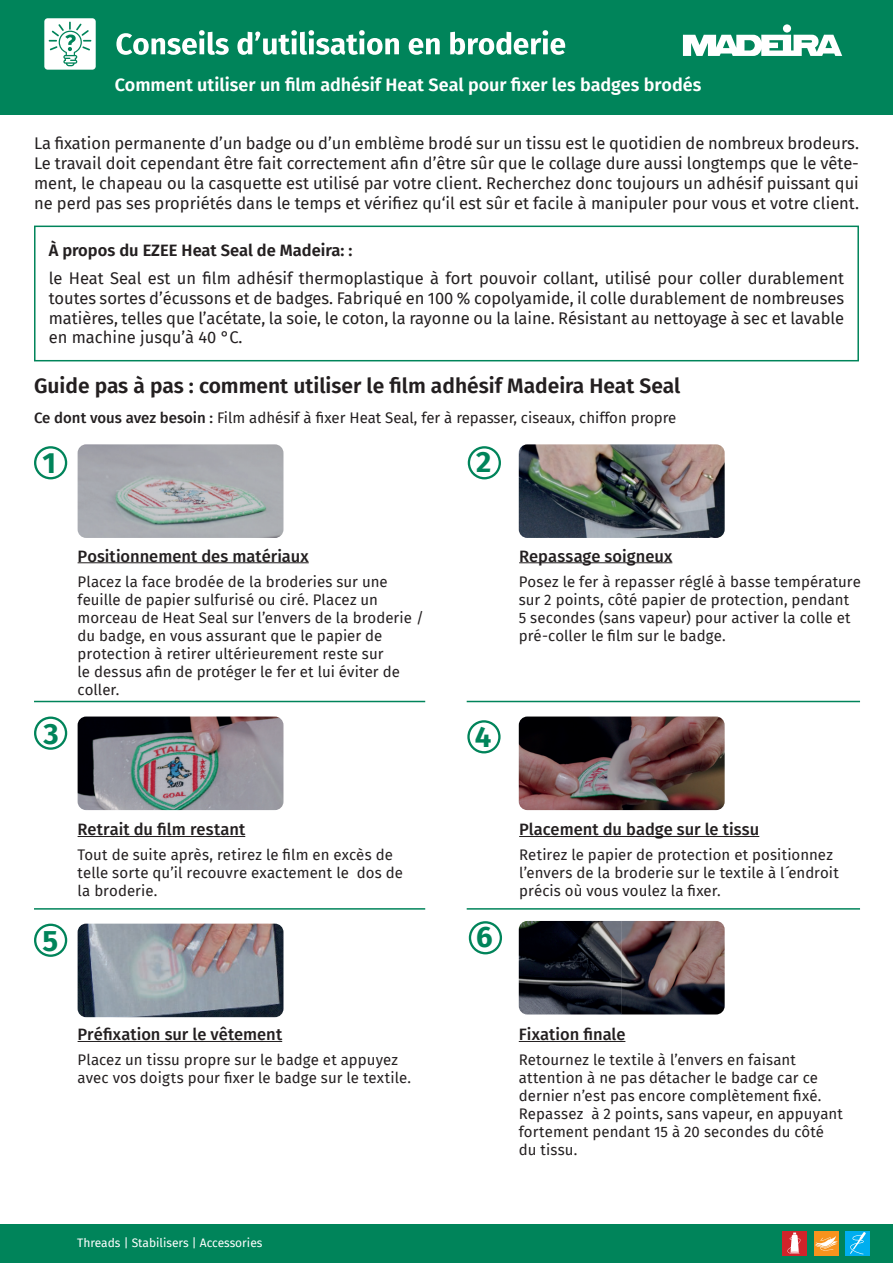
<style>
.page{position:relative;width:893px;height:1263px;background:#fff}
.page>*{position:absolute;margin:0;border:0;box-sizing:border-box;transform-origin:0 0}
.t1{font:700 29.4px "Fira Sans";color:#00845a}
.t2{font:600 21px "Fira Sans";color:#231f20}
.t3{font:600 18px "Fira Sans";letter-spacing:-.005em;color:#fff}
.t4{font:16.5px/19.8px "Fira Sans";color:#231f20;text-align:justify}
.t5{font:500 16.5px "Fira Sans";color:#231f20}
.t6{font:600 16.5px "Fira Sans";color:#231f20}
.t7{font:15px/18px "Fira Sans";letter-spacing:.005em;color:#231f20}
.t8{font:12px "Fira Sans";color:#fff}
.s1{font-weight:500}
</style>
<div class="page">
<div style="left:0;top:1224px;width:893px;height:38px;background:#00845a"></div>
<div style="left:814px;top:1231px;width:25px;height:25px;background:#f7931d"></div>
<svg style="left:815px;top:1236px;width:23px;height:15px"></svg>
<div style="left:782px;top:1231px;width:25px;height:25px;background:#d1232a"></div>
<div style="left:845px;top:1231px;width:25px;height:25px;background:#00aeef"></div>
<svg style="left:850px;top:1232px;width:16px;height:22px"></svg>
<svg style="left:787px;top:1232px;width:14px;height:22px"></svg>
<div style="left:0;top:0;width:893px;height:115px;background:#00845a"></div>
<div style="left:34px;top:446px;width:33px;height:33px;border:2px solid #00845a;border-radius:50%"></div>
<div style="left:34px;top:716px;width:33px;height:34px;border:2px solid #00845a;border-radius:50%"></div>
<div style="left:468px;top:446px;width:33px;height:33px;border:2px solid #00845a;border-radius:50%"></div>
<hr style="left:34px;top:908px;width:391px;height:2px;background:#00845a">
<hr style="left:467px;top:908px;width:393px;height:2px;background:#00845a">
<img style="left:78px;top:444px;width:205px;height:94px">
<img style="left:519px;top:444px;width:206px;height:94px">
<img style="left:78px;top:716px;width:205px;height:94px">
<hr style="left:78px;top:562px;width:231px;height:1px;background:#231f20">
<hr style="left:519px;top:562px;width:153px;height:1px;background:#231f20">
<hr style="left:78px;top:836px;width:167px;height:1px;background:#231f20">
<div style="left:467px;top:720px;width:34px;height:33px;border:2px solid #00845a;border-radius:50%"></div>
<img style="left:519px;top:716px;width:206px;height:94px">
<hr style="left:519px;top:836px;width:240px;height:1px;background:#231f20">
<div style="left:34px;top:924px;width:33px;height:33px;border:2px solid #00845a;border-radius:50%"></div>
<img style="left:78px;top:924px;width:205px;height:93px">
<hr style="left:78px;top:1041px;width:204px;height:1px;background:#231f20">
<div style="left:469px;top:921px;width:33px;height:33px;border:2px solid #00845a;border-radius:50%"></div>
<img style="left:519px;top:921px;width:206px;height:93px">
<hr style="left:519px;top:1041px;width:106px;height:1px;background:#231f20">
<hr style="left:34px;top:701px;width:391px;height:1px;background:#00845a">
<hr style="left:467px;top:701px;width:393px;height:1px;background:#00845a">
<div style="left:34px;top:226px;width:825px;height:135px;border:2px solid #00845a"></div>
<svg style="left:683px;top:35px;width:159px;height:21px"></svg>
<div style="left:783px;top:24px;width:8px;height:9px;background:#fff;border-radius:50%"></div>
<svg style="left:116px;top:30px;width:113px;height:25px"></svg>
<svg style="left:237px;top:30px;width:162px;height:25px"></svg>
<svg style="left:409px;top:38px;width:31px;height:17px"></svg>
<svg style="left:450px;top:30px;width:115px;height:25px"></svg>
<div style="left:44px;top:18px;width:52px;height:52px;background:#fff;border-radius:3px"></div>
<svg style="left:49px;top:22px;width:42px;height:44px"></svg>
<p class="t3" style="left:115px;top:70px;width:588px">Comment utiliser un film adhésif Heat Seal pour fixer les badges brodés</p>
<p class="t4" style="left:34px;top:133px;width:826px">La fixation permanente d’un badge ou d’un emblème brodé sur un tissu est le quotidien de nombreux brodeurs.<br>Le travail doit cependant être fait correctement afin d’être sûr que le collage dure aussi longtemps que le vête&shy;ment, le chapeau ou la casquette est utilisé par votre client. Recherchez donc toujours un adhésif puissant qui ne perd pas ses propriétés dans le temps et vérifiez qu‘il est sûr et facile à manipuler pour vous et votre client.</p>
<p class="t6" style="left:49px;top:236px;width:305px">À propos du EZEE Heat Seal de Madeira: :</p>
<p class="t4" style="left:49px;top:268px;width:797px">le Heat Seal est un film adhésif thermoplastique à fort pouvoir collant, utilisé pour coller durablement toutes sortes d’écussons et de badges. Fabriqué en 100 % copolyamide, il colle durablement de nombreuses matières, telles que l’acétate, la soie, le coton, la rayonne ou la laine. Résistant au nettoyage à sec et lavable en machine jusqu’à 40 °C.</p>
<h2 class="t2" style="left:34px;top:368px;width:648px">Guide pas à pas : comment utiliser le film adhésif Madeira Heat Seal</h2>
<p class="t7" style="left:34px;top:408px;width:644px"><span class="s1">Ce dont vous avez besoin :</span> Film adhésif à fixer Heat Seal, fer à repasser, ciseaux, chiffon propre</p>
<h1 class="t1" style="left:42px;top:438px;width:15px">1</h1>
<h1 class="t1" style="left:476px;top:437px;width:17px">2</h1>
<h1 class="t1" style="left:43px;top:709px;width:17px">3</h1>
<p class="t5" style="left:78px;top:542px;width:233px">Positionnement des matériaux</p>
<p class="t5" style="left:519px;top:542px;width:155px">Repassage soigneux</p>
<p class="t7" style="left:78px;top:572px;width:348px">Placez la face brodée de la broderies sur une feuille de papier sulfurisé ou ciré. Placez un morceau de Heat Seal sur l’envers de la broderie / du badge, en vous assurant que le papier de protection à retirer ultérieurement reste sur<br>le dessus afin de protéger le fer et lui éviter de coller.</p>
<p class="t7" style="left:519px;top:572px;width:344px">Posez le fer à repasser réglé à basse température sur 2 points, côté papier de protection, pendant<br>5 secondes (sans vapeur) pour activer la colle et pré-coller le film sur le badge.</p>
<h1 class="t1" style="left:475px;top:712px;width:18px">4</h1>
<h1 class="t1" style="left:42px;top:916px;width:17px">5</h1>
<p class="t5" style="left:78px;top:816px;width:169px">Retrait du film restant</p>
<p class="t7" style="left:78px;top:846px;width:327px">Tout de suite après, retirez le film en excès de telle sorte qu’il recouvre exactement le dos de la broderie.</p>
<h1 class="t1" style="left:476px;top:912px;width:18px">6</h1>
<p class="t5" style="left:519px;top:816px;width:242px">Placement du badge sur le tissu</p>
<p class="t7" style="left:519px;top:846px;width:321px">Retirez le papier de protection et positionnez l’envers de la broderie sur le textile à l´endroit précis où vous voulez la fixer.</p>
<p class="t5" style="left:78px;top:1021px;width:206px">Préfixation sur le vêtement</p>
<p class="t7" style="left:78px;top:1051px;width:335px">Placez un tissu propre sur le badge et appuyez avec vos doigts pour fixer le badge sur le textile.</p>
<p class="t5" style="left:519px;top:1021px;width:108px">Fixation finale</p>
<p class="t7" style="left:519px;top:1051px;width:326px">Retournez le textile à l’envers en faisant attention à ne pas détacher le badge car ce dernier n’est pas encore complètement fixé.<br>Repassez à 2 points, sans vapeur, en appuyant fortement pendant 15 à 20 secondes du côté du tissu.</p>
<p class="t8" style="left:77px;top:1233px;width:187px">Threads | Stabilisers | Accessories</p>
</div>
